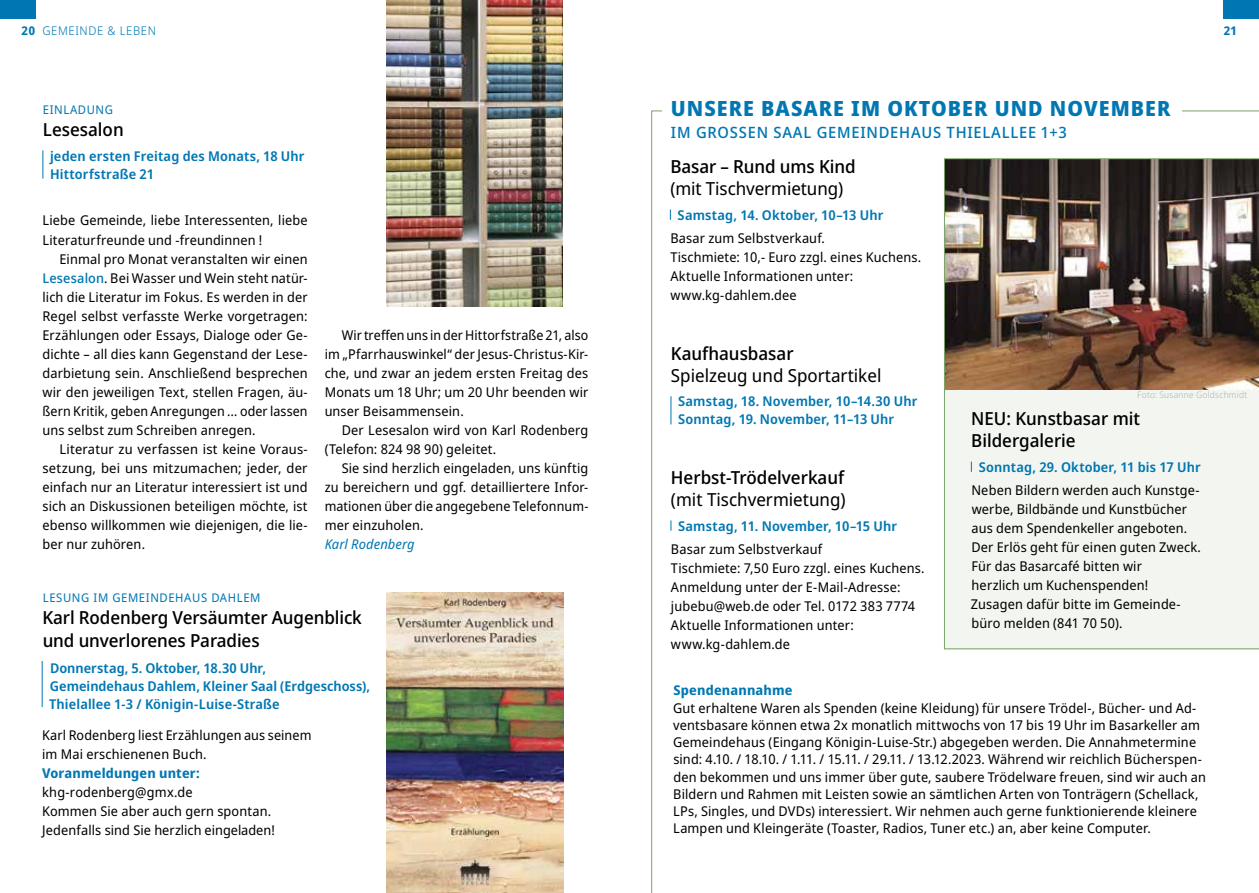
<style>
.page{position:relative;width:1259px;height:893px;background:#fff}
.page>*{position:absolute;margin:0;border:0;box-sizing:border-box;transform-origin:0 0}
.t1{font:800 21px "Noto Sans Display";letter-spacing:.05em;color:#0077b3}
.t2{font:500 18px/22.5px "Noto Sans Display";letter-spacing:-.005em;color:#000}
.t3{font:18px "Noto Sans Display";color:#000}
.t4{font:500 15.6px "Noto Sans Display";letter-spacing:.05em;color:#0077b3}
.t5{font:13.5px/19px "Noto Sans Display";letter-spacing:.01em;color:#000}
.t6{font:600 13.5px/18px "Noto Sans Display";letter-spacing:.01em;color:#0077b3}
.t7{font:700 13.5px "Noto Sans Display";letter-spacing:.01em;color:#0077b3}
.t8{font:italic 13.5px "Noto Sans Display";letter-spacing:.01em;color:#0077b3}
.t9{font:12px "Noto Sans Display";letter-spacing:.05em;color:#0077b3}
.t10{font:300 12px "Noto Sans Display";letter-spacing:.05em;color:#0077b3}
.t11{font:700 12px "Noto Sans Display";color:#0077b3}
.t12{font:300 9px "Noto Sans Display";letter-spacing:.025em;color:#b1b2b3}
.s1{font-weight:700}
.s2{font-weight:500;color:#0077b3}
</style>
<div class="page">
<div style="left:0;top:0;width:35px;height:19px;background:#0077b3"></div>
<div style="left:1223px;top:0;width:36px;height:19px;background:#0077b3"></div>
<svg style="left:651px;top:110px;width:608px;height:783px"></svg>
<div style="left:662px;top:94px;width:520px;height:44px;background:#fff"></div>
<svg style="left:670px;top:396px;width:1px;height:28px"></svg>
<hr style="left:42px;top:661px;width:1px;height:46px;background:#0077b3">
<img style="left:386px;top:592px;width:177px;height:300px">
<svg style="left:42px;top:150px;width:1px;height:29px"></svg>
<img style="left:386px;top:0;width:176px;height:306px">
<img style="left:944px;top:158px;width:315px;height:491px">
<p class="t10" style="left:21px;top:22px;width:136px"><span class="s1">20</span> GEMEINDE &amp; LEBEN</p>
<p class="t11" style="left:1223px;top:22px;width:15px">21</p>
<p class="t9" style="left:43px;top:101px;width:72px">EINLADUNG</p>
<h2 class="t2" style="left:43px;top:119px;width:82px">Lesesalon</h2>
<p class="t6" style="left:50px;top:147px;width:256px">jeden ersten Freitag des Monats, 18 Uhr<br>Hittorfstraße 21</p>
<p class="t5" style="left:43px;top:211px;width:267px">Liebe Gemeinde, liebe Interessenten, liebe<br>Literaturfreunde und -freundinnen !</p>
<p class="t5" style="left:43px;top:249px;width:267px;text-align:justify;text-indent:17px">Einmal pro Monat veranstalten wir einen <span class="s2">Lesesalon</span>. Bei Wasser und Wein steht natür&shy;lich die Literatur im Fokus. Es werden in der Regel selbst verfasste Werke vorgetragen:<br>Erzählungen oder Essays, Dialoge oder Ge&shy;dichte – all dies kann Gegenstand der Lese&shy;darbietung sein. Anschließend besprechen wir den jeweiligen Text, stellen Fragen, äu&shy;ßern Kritik, geben Anregungen … oder lassen uns selbst zum Schreiben anregen.</p>
<p class="t5" style="left:43px;top:440px;width:267px;text-align:justify;text-indent:17px">Literatur zu verfassen ist keine Voraus&shy;setzung, bei uns mitzumachen; jeder, der einfach nur an Literatur interessiert ist und sich an Diskussionen beteiligen möchte, ist ebenso willkommen wie diejenigen, die lie&shy;ber nur zuhören.</p>
<p class="t5" style="left:325px;top:326px;width:265px;text-align:justify;text-indent:17px">Wir treffen uns in der Hittorfstraße 21, also im „Pfarrhauswinkel“ der Jesus-Christus-Kir&shy;che, und zwar an jedem ersten Freitag des Monats um 18 Uhr; um 20 Uhr beenden wir unser Beisammensein.</p>
<p class="t5" style="left:325px;top:421px;width:265px;text-indent:17px">Der Lesesalon wird von Karl Rodenberg (Telefon: 824 98 90) geleitet.</p>
<p class="t5" style="left:325px;top:459px;width:265px;text-align:justify;text-indent:17px">Sie sind herzlich eingeladen, uns künftig zu bereichern und ggf. detailliertere Infor&shy;mationen über die angegebene Telefonnum&shy;mer einzuholen.</p>
<p class="t8" style="left:325px;top:535px;width:91px">Karl Rodenberg</p>
<p class="t9" style="left:43px;top:589px;width:219px">LESUNG IM GEMEINDEHAUS DAHLEM</p>
<h2 class="t2" style="left:42px;top:607px;width:321px">Karl Rodenberg Versäumter Augenblick und unverlorenes Paradies</h2>
<p class="t6" style="left:49px;top:659px;width:322px">Donnerstag, 5. Oktober, 18.30 Uhr,<br>Gemeindehaus Dahlem, Kleiner Saal (Erdgeschoss),<br>Thielallee 1-3 / Königin-Luise-Straße</p>
<p class="t5" style="left:42px;top:726px;width:271px">Karl Rodenberg liest Erzählungen aus seinem im Mai erschienenen Buch.</p>
<p class="t7" style="left:42px;top:763px;width:159px">Voranmeldungen unter:</p>
<p class="t5" style="left:42px;top:783px;width:234px">khg-rodenberg@gmx.de<br>Kommen Sie aber auch gern spontan.<br>Jedenfalls sind Sie herzlich eingeladen!</p>
<h1 class="t1" style="left:671px;top:93px;width:501px">UNSERE BASARE IM OKTOBER UND NOVEMBER</h1>
<p class="t4" style="left:671px;top:121px;width:397px">IM GROSSEN SAAL GEMEINDEHAUS THIELALLEE 1+3</p>
<h2 class="t2" style="left:670px;top:155px;width:187px">Basar – Rund ums Kind</h2>
<h2 class="t3" style="left:670px;top:176px;width:174px">(mit Tischvermietung)</h2>
<p class="t6" style="left:677px;top:206px;width:207px">Samstag, 14. Oktober, 10–13 Uhr</p>
<p class="t5" style="left:670px;top:229px;width:252px">Basar zum Selbstverkauf.<br>Tischmiete: 10,- Euro zzgl. eines Kuchens.<br>Aktuelle Informationen unter: www.kg-dahlem.dee</p>
<h2 class="t2" style="left:671px;top:342px;width:124px">Kaufhausbasar</h2>
<h2 class="t3" style="left:671px;top:363px;width:212px">Spielzeug und Sportartikel</h2>
<p class="t6" style="left:678px;top:393px;width:241px">Samstag, 18. November, 10–14.30 Uhr<br>Sonntag, 19. November, 11–13 Uhr</p>
<h2 class="t2" style="left:671px;top:466px;width:175px">Herbst-Trödelverkauf</h2>
<h2 class="t3" style="left:671px;top:487px;width:176px">(mit Tischvermietung)</h2>
<p class="t6" style="left:678px;top:517px;width:220px">Samstag, 11. November, 10–15 Uhr</p>
<p class="t5" style="left:671px;top:540px;width:255px">Basar zum Selbstverkauf<br>Tischmiete: 7,50 Euro zzgl. eines Kuchens.<br>Anmeldung unter der E-Mail-Adresse: jubebu@web.de oder Tel. 0172 383 7774<br>Aktuelle Informationen unter: www.kg-dahlem.de</p>
<p class="t12" style="left:1137px;top:388px;width:112px">Foto: Susanne Goldschmidt</p>
<h2 class="t2" style="left:971px;top:408px;width:170px">NEU: Kunstbasar mit<br>Bildergalerie</h2>
<p class="t6" style="left:979px;top:458px;width:223px">Sonntag, 29. Oktober, 11 bis 17 Uhr</p>
<p class="t5" style="left:970px;top:481px;width:232px">Neben Bildern werden auch Kunstge&shy;werbe, Bildbände und Kunstbücher aus dem Spendenkeller angeboten.<br>Der Erlös geht für einen guten Zweck.<br>Für das Basarcafé bitten wir<br>herzlich um Kuchenspenden!<br>Zusagen dafür bitte im Gemeinde&shy;büro melden (841 70 50).</p>
<p class="t7" style="left:673px;top:681px;width:120px">Spendenannahme</p>
<p class="t5" style="left:673px;top:699px;width:534px;line-height:17.2px">Gut erhaltene Waren als Spenden (keine Kleidung) für unsere Trödel-, Bücher- und Ad&shy;ventsbasare können etwa 2x monatlich mittwochs von 17 bis 19 Uhr im Basarkeller am Gemeindehaus (Eingang Königin-Luise-Str.) abgegeben werden. Die Annahmetermine sind: 4.10. / 18.10. / 1.11. / 15.11. / 29.11. / 13.12.2023. Während wir reichlich Bücherspen&shy;den bekommen und uns immer über gute, saubere Trödelware freuen, sind wir auch an Bildern und Rahmen mit Leisten sowie an sämtlichen Arten von Tonträgern (Schellack, LPs, Singles, und DVDs) interessiert. Wir nehmen auch gerne funktionierende kleinere Lampen und Kleingeräte (Toaster, Radios, Tuner etc.) an, aber keine Computer.</p>
</div>
